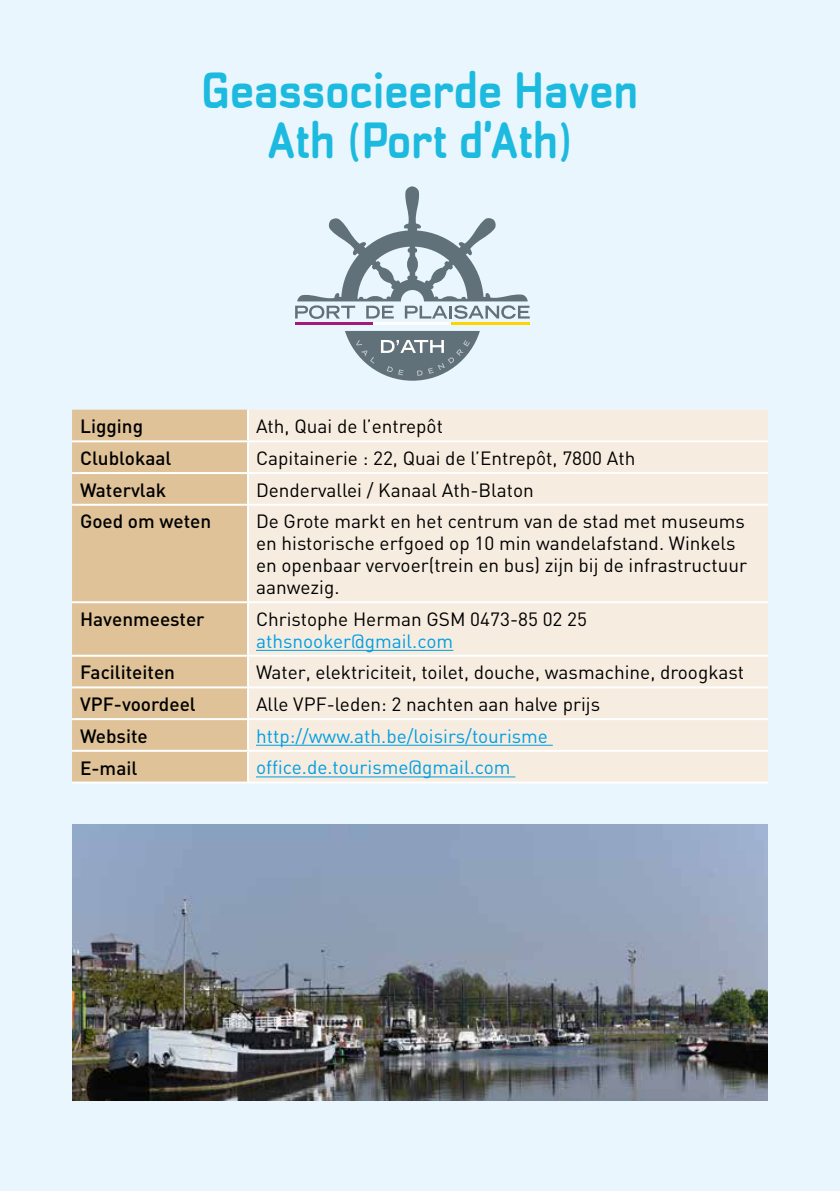
<style>
.page{position:relative;width:840px;height:1191px;background:#fff}
.page>*{position:absolute;margin:0;border:0;box-sizing:border-box;transform-origin:0 0}
.t1{font:700 48px/50px "Transmute Rg";color:#1dbadf;text-align:center}
.t2{font:19px/22px "DIN";color:#000}
.t3{font:500 19px "DIN";color:#000}
.t4{font:19px "DIN";color:#009fe3}
</style>
<div class="page">
<div style="left:0;top:0;width:839px;height:1191px;background:#eaf6fe"></div>
<div style="left:72px;top:410px;width:175px;height:371px;background:#dfc297"></div>
<div style="left:249px;top:410px;width:518px;height:371px;background:#f6ece0"></div>
<hr style="left:247px;top:410px;width:2px;height:30px;background:#fff">
<hr style="left:72px;top:440px;width:176px;height:2px;background:#fff">
<hr style="left:248px;top:440px;width:519px;height:2px;background:#fff">
<hr style="left:247px;top:442px;width:2px;height:30px;background:#fff">
<hr style="left:72px;top:472px;width:176px;height:2px;background:#fff">
<hr style="left:248px;top:472px;width:519px;height:2px;background:#fff">
<hr style="left:247px;top:474px;width:2px;height:30px;background:#fff">
<hr style="left:72px;top:504px;width:176px;height:2px;background:#fff">
<hr style="left:248px;top:504px;width:519px;height:2px;background:#fff">
<hr style="left:247px;top:506px;width:2px;height:95px;background:#fff">
<hr style="left:72px;top:601px;width:176px;height:2px;background:#fff">
<hr style="left:248px;top:601px;width:519px;height:2px;background:#fff">
<hr style="left:247px;top:603px;width:2px;height:51px;background:#fff">
<hr style="left:72px;top:654px;width:176px;height:2px;background:#fff">
<hr style="left:248px;top:654px;width:519px;height:2px;background:#fff">
<hr style="left:247px;top:656px;width:2px;height:30px;background:#fff">
<hr style="left:72px;top:686px;width:176px;height:2px;background:#fff">
<hr style="left:248px;top:686px;width:519px;height:2px;background:#fff">
<hr style="left:247px;top:688px;width:2px;height:30px;background:#fff">
<hr style="left:72px;top:718px;width:176px;height:2px;background:#fff">
<hr style="left:248px;top:718px;width:519px;height:2px;background:#fff">
<hr style="left:247px;top:720px;width:2px;height:30px;background:#fff">
<hr style="left:72px;top:750px;width:176px;height:2px;background:#fff">
<hr style="left:248px;top:750px;width:519px;height:2px;background:#fff">
<hr style="left:247px;top:752px;width:2px;height:29px;background:#fff">
<hr style="left:72px;top:781px;width:176px;height:2px;background:#fff">
<hr style="left:248px;top:781px;width:519px;height:2px;background:#fff">
<hr style="left:256px;top:650px;width:197px;height:1px;background:#009fe3">
<hr style="left:256px;top:744px;width:296px;height:1px;background:#009fe3">
<hr style="left:256px;top:776px;width:259px;height:1px;background:#009fe3">
<hr style="left:295px;top:323px;width:78px;height:2px;background:#a5187d">
<hr style="left:373px;top:323px;width:78px;height:2px;background:#fff">
<hr style="left:451px;top:323px;width:78px;height:2px;background:#ffd500">
<svg style="left:295px;top:186px;width:234px;height:133px"></svg>
<svg style="left:345px;top:331px;width:134px;height:50px"></svg>
<img style="left:72px;top:824px;width:695px;height:276px">
<h1 class="t1" style="left:202px;top:64px;width:437px">Geassocieerde Haven<br>Ath (Port d’Ath)</h1>
<p class="t3" style="left:80px;top:414px;width:65px">Ligging</p>
<p class="t2" style="left:256px;top:415px;width:188px">Ath, Quai de l’entrepôt</p>
<p class="t3" style="left:80px;top:446px;width:93px">Clublokaal</p>
<p class="t2" style="left:256px;top:446px;width:381px">Capitainerie : 22, Quai de l’Entrepôt, 7800 Ath</p>
<p class="t3" style="left:80px;top:478px;width:88px">Watervlak</p>
<p class="t2" style="left:256px;top:478px;width:279px">Dendervallei / Kanaal Ath-Blaton</p>
<p class="t3" style="left:80px;top:509px;width:132px">Goed om weten</p>
<p class="t2" style="left:256px;top:510px;width:492px">De Grote markt en het centrum van de stad met museums en historische erfgoed op 10 min wandelafstand. Winkels en openbaar vervoer(trein en bus) zijn bij de infrastructuur aanwezig.</p>
<p class="t3" style="left:80px;top:607px;width:126px">Havenmeester</p>
<p class="t2" style="left:256px;top:607px;width:332px">Christophe Herman GSM 0473-85 02 25</p>
<p class="t4" style="left:256px;top:629px;width:199px">athsnooker@gmail.com</p>
<p class="t3" style="left:80px;top:660px;width:96px">Faciliteiten</p>
<p class="t2" style="left:256px;top:661px;width:489px">Water, elektriciteit, toilet, douche, wasmachine, droogkast</p>
<p class="t3" style="left:80px;top:692px;width:117px">VPF-voordeel</p>
<p class="t2" style="left:256px;top:692px;width:345px">Alle VPF-leden: 2 nachten aan halve prijs</p>
<p class="t3" style="left:80px;top:724px;width:69px">Website</p>
<p class="t4" style="left:256px;top:724px;width:293px">http://www.ath.be/loisirs/tourisme</p>
<p class="t3" style="left:80px;top:755px;width:59px">E-mail</p>
<p class="t4" style="left:256px;top:755px;width:256px">office.de.tourisme@gmail.com</p>
</div>
